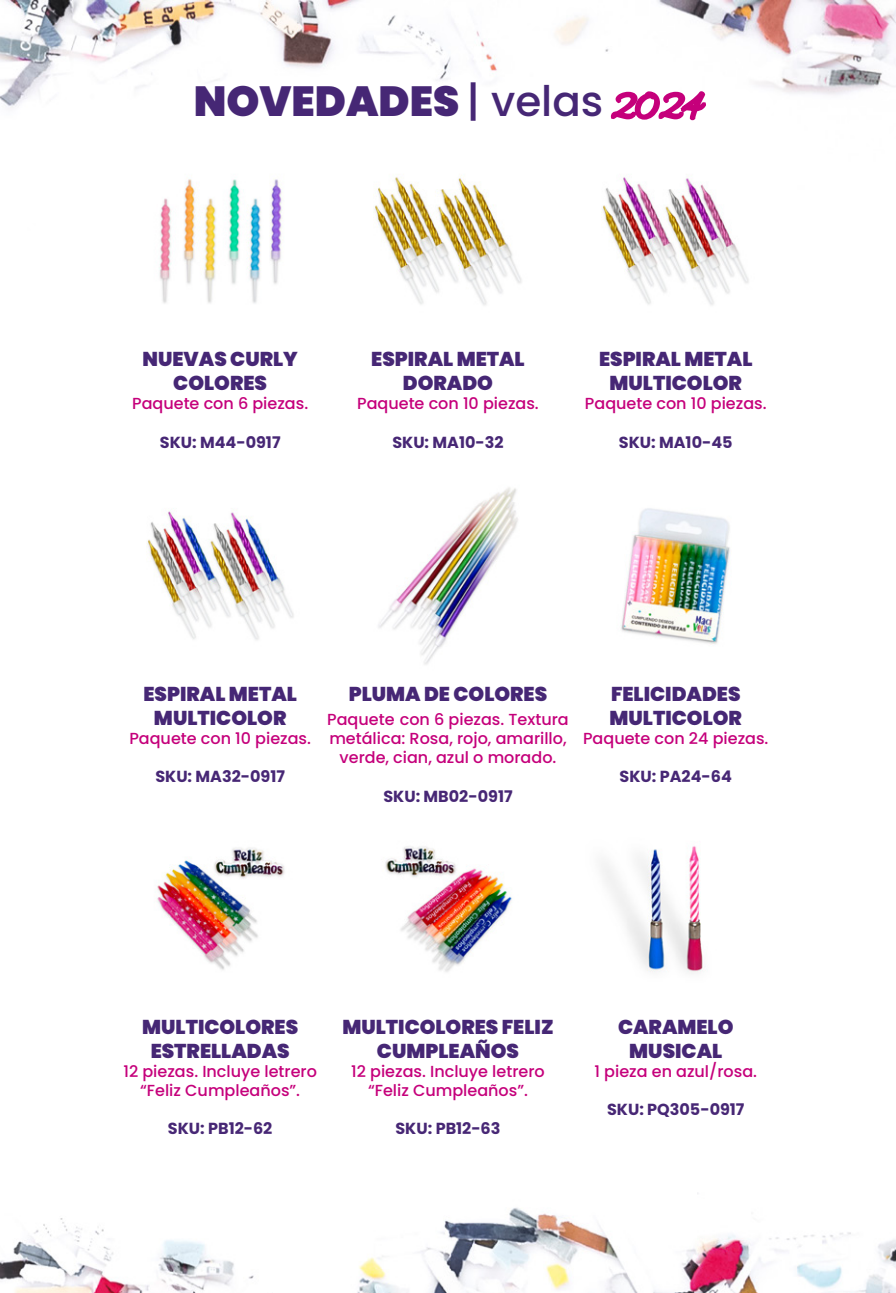
<style>
.page{position:relative;width:896px;height:1293px;background:#fff}
.page>*{position:absolute;margin:0;border:0;box-sizing:border-box;transform-origin:0 0}
.t1{font:900 42px "Poppins";color:#462775}
.t2{font:900 20px/24px "Poppins";color:#462775;text-align:center}
.t3{font:500 16px/19.2px "Poppins";color:#c5007b;text-align:center}
.t4{font:700 16px "Poppins";color:#472775}
.s1{font-weight:500}
.s2{font-family:"Allura";font-weight:400;color:#c5007b}
</style>
<div class="page">
<img style="left:0;top:0;width:896px;height:1292px">
<img style="left:123px;top:143px;width:194px;height:194px">
<img style="left:351px;top:143px;width:194px;height:194px">
<img style="left:578px;top:143px;width:195px;height:194px">
<img style="left:123px;top:477px;width:194px;height:195px">
<img style="left:351px;top:477px;width:194px;height:195px">
<img style="left:578px;top:477px;width:195px;height:195px">
<img style="left:123px;top:810px;width:194px;height:194px">
<img style="left:351px;top:810px;width:194px;height:194px">
<img style="left:578px;top:810px;width:195px;height:194px">
<p class="t1" style="left:194px;top:77px;width:510px">NOVEDADES <span class="s1">| velas</span> <span class="s2">2024</span></p>
<p class="t2" style="left:143px;top:347px;width:157px">NUEVAS CURLY<br>COLORES</p>
<p class="t3" style="left:132px;top:394px;width:177px">Paquete con 6 piezas.</p>
<p class="t4" style="left:160px;top:432px;width:122px">SKU: M44-0917</p>
<p class="t2" style="left:371px;top:347px;width:155px">ESPIRAL METAL</p>
<p class="t2" style="left:403px;top:371px;width:92px">DORADO</p>
<p class="t3" style="left:357px;top:394px;width:183px">Paquete con 10 piezas.</p>
<p class="t4" style="left:392px;top:432px;width:113px">SKU: MA10-32</p>
<p class="t2" style="left:599px;top:347px;width:155px">ESPIRAL METAL<br>MULTICOLOR</p>
<p class="t3" style="left:585px;top:394px;width:183px">Paquete con 10 piezas.</p>
<p class="t4" style="left:619px;top:432px;width:115px">SKU: MA10-45</p>
<p class="t2" style="left:143px;top:681px;width:155px">ESPIRAL METAL<br>MULTICOLOR</p>
<p class="t3" style="left:129px;top:728px;width:183px">Paquete con 10 piezas.</p>
<p class="t4" style="left:155px;top:767px;width:131px">SKU: MA32-0917</p>
<p class="t2" style="left:349px;top:681px;width:200px">PLUMA DE COLORES</p>
<p class="t3" style="left:327px;top:709px;width:243px">Paquete con 6 piezas. Textura metálica: Rosa, rojo, amarillo, verde, cian, azul o morado.</p>
<p class="t4" style="left:383px;top:786px;width:131px">SKU: MB02-0917</p>
<p class="t2" style="left:609px;top:681px;width:134px;text-align:left">FELICIDADES<br>MULTICOLOR</p>
<p class="t3" style="left:583px;top:728px;width:187px">Paquete con 24 piezas.</p>
<p class="t4" style="left:619px;top:767px;width:114px">SKU: PA24-64</p>
<p class="t2" style="left:142px;top:1014px;width:157px">MULTICOLORES<br>ESTRELLADAS</p>
<p class="t3" style="left:123px;top:1061px;width:195px">12 piezas. Incluye letrero “Feliz Cumpleaños”.</p>
<p class="t4" style="left:168px;top:1119px;width:106px">SKU: PB12-62</p>
<p class="t2" style="left:342px;top:1014px;width:213px">MULTICOLORES FELIZ<br>CUMPLEAÑOS</p>
<p class="t3" style="left:351px;top:1061px;width:195px">12 piezas. Incluye letrero “Feliz Cumpleaños”.</p>
<p class="t4" style="left:395px;top:1119px;width:107px">SKU: PB12-63</p>
<p class="t2" style="left:618px;top:1014px;width:117px">CARAMELO</p>
<p class="t2" style="left:629px;top:1038px;width:94px">MUSICAL</p>
<p class="t3" style="left:594px;top:1061px;width:164px">1 pieza en azul/rosa.</p>
<p class="t4" style="left:607px;top:1099px;width:139px">SKU: PQ305-0917</p>
</div>
